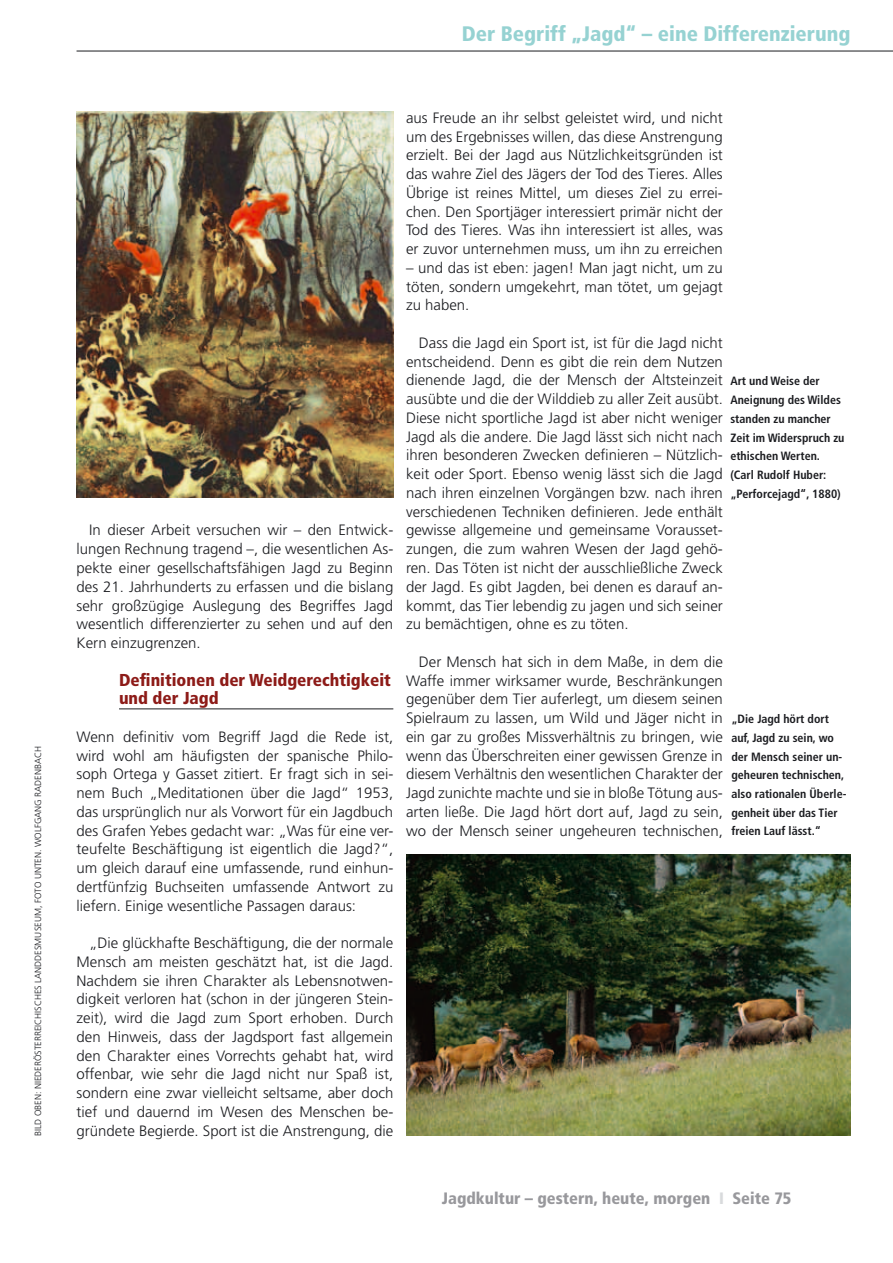
<style>
.page{position:relative;width:893px;height:1263px;background:#fff}
.page>*{position:absolute;margin:0;border:0;box-sizing:border-box;transform-origin:0 0}
.t1{font:900 condensed 21px "Frutiger";color:#96d2d2}
.t2{font:900 condensed 17.25px/18.8px "Frutiger";color:#8d1b18}
.t3{font:900 condensed 16.5px "Frutiger";color:#98989c}
.t4{font:300 15px/18.8px "Frutiger";color:#1b1c20;text-align:justify}
.t5{font:700 condensed 12px/18.8px "Frutiger";color:#1b1c20}
.t6{font:300 9px "Frutiger";color:#1b1c20}
.s1{color:#d8dadc}
</style>
<div class="page">
<hr style="left:77px;top:51px;width:816px;height:1px;background:#1b1c20">
<hr style="left:119px;top:708px;width:274px;height:1px;background:#1b1c20">
<img style="left:77px;top:112px;width:316px;height:386px">
<img style="left:406px;top:854px;width:444px;height:281px">
<p class="t6" style="left:33px;top:1135px;width:390px;rotate:-90deg">Bild oben: Niederösterreichisches Landdesmuseum, Foto unten . Wolfgang Radenbach</p>
<h1 class="t1" style="left:462px;top:21px;width:390px">Der Begriff „Jagd“ – eine Differenzierung</h1>
<p class="t4" style="left:77px;top:521px;width:318px;text-indent:13px">In dieser Arbeit versuchen wir – den Entwick&shy;lungen Rechnung tragend –, die wesentlichen As&shy;pekte einer gesellschaftsfähigen Jagd zu Beginn des 21. Jahrhunderts zu erfassen und die bislang sehr großzügige Auslegung des Begriffes Jagd wesentlich differenzierter zu sehen und auf den Kern einzugrenzen.</p>
<p class="t2" style="left:119px;top:670px;width:273px">Definitionen der Weidgerechtigkeit und der Jagd</p>
<p class="t4" style="left:77px;top:727px;width:318px">Wenn definitiv vom Begriff Jagd die Rede ist, wird wohl am häufigsten der spanische Philo&shy;soph Ortega y Gasset zitiert. Er fragt sich in sei&shy;nem Buch „Meditationen über die Jagd“ 1953, das ursprünglich nur als Vorwort für ein Jagdbuch des Grafen Yebes gedacht war: „Was für eine ver&shy;teufelte Beschäftigung ist eigentlich die Jagd?“, um gleich darauf eine umfassende, rund einhun&shy;dertfünfzig Buchseiten umfassende Antwort zu liefern. Einige wesentliche Passagen daraus:</p>
<p class="t4" style="left:77px;top:933px;width:318px;text-indent:13px">„Die glückhafte Beschäftigung, die der normale Mensch am meisten geschätzt hat, ist die Jagd.<br>Nachdem sie ihren Charakter als Lebensnotwen&shy;digkeit verloren hat (schon in der jüngeren Stein&shy;zeit), wird die Jagd zum Sport erhoben. Durch den Hinweis, dass der Jagdsport fast allgemein den Charakter eines Vorrechts gehabt hat, wird offenbar, wie sehr die Jagd nicht nur Spaß ist, sondern eine zwar vielleicht seltsame, aber doch tief und dauernd im Wesen des Menschen be&shy;gründete Begierde. Sport ist die Anstrengung, die</p>
<p class="t4" style="left:406px;top:108px;width:318px">aus Freude an ihr selbst geleistet wird, und nicht um des Ergebnisses willen, das diese Anstrengung erzielt. Bei der Jagd aus Nützlichkeitsgründen ist das wahre Ziel des Jägers der Tod des Tieres. Alles Übrige ist reines Mittel, um dieses Ziel zu errei&shy;chen. Den Sportjäger interessiert primär nicht der Tod des Tieres. Was ihn interessiert ist alles, was er zuvor unternehmen muss, um ihn zu erreichen</p>
<p class="t4" style="left:406px;top:258px;width:318px">– und das ist eben: jagen! Man jagt nicht, um zu töten, sondern umgekehrt, man tötet, um gejagt zu haben.</p>
<p class="t4" style="left:406px;top:333px;width:318px;text-indent:13px">Dass die Jagd ein Sport ist, ist für die Jagd nicht entscheidend. Denn es gibt die rein dem Nutzen dienende Jagd, die der Mensch der Altsteinzeit ausübte und die der Wilddieb zu aller Zeit ausübt.<br>Diese nicht sportliche Jagd ist aber nicht weniger Jagd als die andere. Die Jagd lässt sich nicht nach ihren besonderen Zwecken definieren – Nützlich&shy;keit oder Sport. Ebenso wenig lässt sich die Jagd nach ihren einzelnen Vorgängen bzw. nach ihren verschiedenen Techniken definieren. Jede enthält gewisse allgemeine und gemeinsame Vorausset&shy;zungen, die zum wahren Wesen der Jagd gehö&shy;ren. Das Töten ist nicht der ausschließliche Zweck der Jagd. Es gibt Jagden, bei denen es darauf an&shy;kommt, das Tier lebendig zu jagen und sich seiner zu bemächtigen, ohne es zu töten.</p>
<p class="t4" style="left:406px;top:652px;width:318px;text-indent:13px">Der Mensch hat sich in dem Maße, in dem die Waffe immer wirksamer wurde, Beschränkungen gegenüber dem Tier auferlegt, um diesem seinen Spielraum zu lassen, um Wild und Jäger nicht in ein gar zu großes Missverhältnis zu bringen, wie wenn das Überschreiten einer gewissen Grenze in diesem Verhältnis den wesentlichen Charakter der Jagd zunichte machte und sie in bloße Tötung aus&shy;arten ließe. Die Jagd hört dort auf, Jagd zu sein, wo der Mensch seiner ungeheuren technischen,</p>
<p class="t5" style="left:730px;top:372px;width:116px">Art und Weise der<br>Aneignung des Wildes standen zu mancher<br>Zeit im Widerspruch zu ethischen Werten. (Carl Rudolf Huber: „Perforcejagd“, 1880)</p>
<p class="t5" style="left:731px;top:709px;width:117px">„Die Jagd hört dort auf, Jagd zu sein, wo der Mensch seiner un&shy;geheuren technischen, also rationalen Überle&shy;genheit über das Tier freien Lauf lässt.“</p>
<p class="t3" style="left:442px;top:1188px;width:351px">Jagdkultur – gestern, heute, morgen <span class="s1">I</span> Seite 75</p>
</div>
